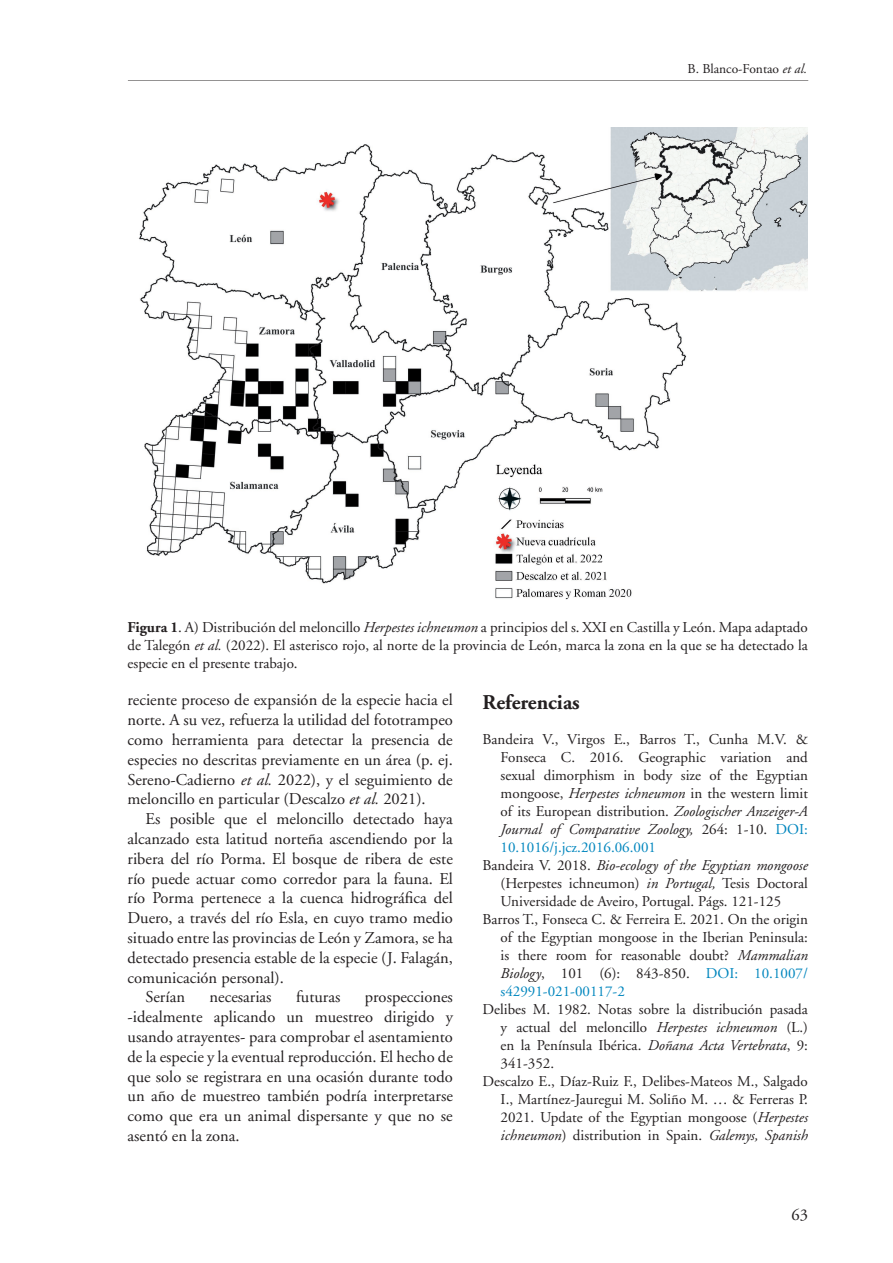
<style>
.page{position:relative;width:893px;height:1263px;background:#fff}
.page>*{position:absolute;margin:0;border:0;box-sizing:border-box;transform-origin:0 0}
.t1{font:700 21px "Adobe Garamond";color:#231f20}
.t2{font:16.5px/19.8px "Adobe Garamond";color:#231f20;text-align:justify}
.t3{font:15px/18px "Adobe Garamond";color:#231f20;text-align:justify}
.t4{font:italic 15px "Adobe Garamond";color:#231f20}
.t5{font:15px "Adobe Garamond";color:#0086be}
.t6{font:13.5px "Adobe Garamond";color:#231f20}
.s1{font-style:italic}
.s2{font-weight:700}
.s3{font-style:normal}
.s4{font-style:normal;color:#0086be}
.s5{color:#0086be}
</style>
<div class="page">
<hr style="left:128px;top:80px;width:680px;height:1px;background:#231f20">
<img style="left:138px;top:128px;width:670px;height:472px">
<p class="t6" style="left:687px;top:62px;width:121px">B. Blanco-Fontao <span class="s1">et al.</span></p>
<p class="t3" style="left:128px;top:618px;width:682px"><span class="s2">Figura 1</span>. A) Distribución del meloncillo <span class="s1">Herpestes ichneumon</span> a principios del s. XXI en Castilla y León. Mapa adaptado de Talegón <span class="s1">et al.</span> (2022). El asterisco rojo, al norte de la provincia de León, marca la zona en la que se ha detectado la especie en el presente trabajo.</p>
<p class="t2" style="left:128px;top:691px;width:327px">reciente proceso de expansión de la especie hacia el norte. A su vez, refuerza la utilidad del fototrampeo como herramienta para detectar la presencia de especies no descritas previamente en un área (p. ej.<br>Sereno-Cadierno <span class="s1">et al.</span> 2022), y el seguimiento de meloncillo en particular (Descalzo <span class="s1">et al.</span> 2021).</p>
<p class="t2" style="left:146px;top:809px;width:309px">Es posible que el meloncillo detectado haya</p>
<p class="t2" style="left:128px;top:829px;width:327px">alcanzado esta latitud norteña ascendiendo por la</p>
<p class="t2" style="left:128px;top:849px;width:327px">ribera del río Porma. El bosque de ribera de este</p>
<p class="t2" style="left:128px;top:869px;width:327px">río puede actuar como corredor para la fauna. El</p>
<p class="t2" style="left:128px;top:889px;width:327px">río Porma pertenece a la cuenca hidrográfica del</p>
<p class="t2" style="left:128px;top:908px;width:327px">Duero, a través del río Esla, en cuyo tramo medio</p>
<p class="t2" style="left:128px;top:928px;width:327px">situado entre las provincias de León y Zamora, se ha</p>
<p class="t2" style="left:128px;top:948px;width:327px">detectado presencia estable de la especie (J. Falagán,</p>
<p class="t2" style="left:128px;top:968px;width:158px">comunicación personal).</p>
<p class="t2" style="left:146px;top:988px;width:41px">Serían</p>
<p class="t2" style="left:210px;top:988px;width:64px">necesarias</p>
<p class="t2" style="left:296px;top:988px;width:46px">futuras</p>
<p class="t2" style="left:128px;top:988px;width:327px;text-indent:237px">prospecciones -idealmente aplicando un muestreo dirigido y usando atrayentes- para comprobar el asentamiento de la especie y la eventual reproducción. El hecho de que solo se registrara en una ocasión durante todo un año de muestreo también podría interpretarse como que era un animal dispersante y que no se asentó en la zona.</p>
<h1 class="t1" style="left:483px;top:690px;width:99px">Referencias</h1>
<p class="t3" style="left:483px;top:730px;width:327px">Bandeira V., Virgos E., Barros T., Cunha M.V. &amp;</p>
<p class="t3" style="left:501px;top:748px;width:309px">Fonseca C. 2016. Geographic variation and</p>
<p class="t3" style="left:501px;top:766px;width:309px">sexual dimorphism in body size of the Egyptian</p>
<p class="t3" style="left:501px;top:784px;width:309px">mongoose, <span class="s1">Herpestes ichneumon</span> in the western limit</p>
<p class="t3" style="left:501px;top:802px;width:309px">of its European distribution. <span class="s1">Zoologischer Anzeiger-A</span></p>
<p class="t4" style="left:501px;top:821px;width:309px">Journal of Comparative Zoology, <span class="s3">264: 1-10.</span> <span class="s4">DOI:</span></p>
<p class="t5" style="left:501px;top:839px;width:157px">10.1016/j.jcz.2016.06.001</p>
<p class="t4" style="left:483px;top:857px;width:327px"><span class="s3">Bandeira V. 2018.</span> Bio-ecology of the Egyptian mongoose</p>
<p class="t3" style="left:501px;top:874px;width:309px">(Herpestes ichneumon) <span class="s1">in Portugal,</span> Tesis Doctoral</p>
<p class="t3" style="left:501px;top:892px;width:282px">Universidade de Aveiro, Portugal. Págs. 121-125</p>
<p class="t3" style="left:483px;top:910px;width:327px">Barros T., Fonseca C. &amp; Ferreira E. 2021. On the origin</p>
<p class="t3" style="left:501px;top:928px;width:309px">of the Egyptian mongoose in the Iberian Peninsula:</p>
<p class="t3" style="left:501px;top:946px;width:309px">is there room for reasonable doubt? <span class="s1">Mammalian</span></p>
<p class="t3" style="left:501px;top:964px;width:309px"><span class="s1">Biology</span>, 101 (6): 843-850. <span class="s5">DOI: 10.1007/</span></p>
<p class="t5" style="left:501px;top:983px;width:126px">s42991-021-00117-2</p>
<p class="t3" style="left:483px;top:1000px;width:327px">Delibes M. 1982. Notas sobre la distribución pasada</p>
<p class="t3" style="left:501px;top:1018px;width:309px">y actual del meloncillo <span class="s1">Herpestes ichneumon</span> (L.)</p>
<p class="t3" style="left:501px;top:1036px;width:309px">en la Península Ibérica. <span class="s1">Doñana Acta Vertebrata</span>, 9:</p>
<p class="t3" style="left:501px;top:1054px;width:55px">341-352.</p>
<p class="t3" style="left:483px;top:1072px;width:327px">Descalzo E., Díaz-Ruiz F., Delibes-Mateos M., Salgado</p>
<p class="t3" style="left:501px;top:1090px;width:309px">I., Martínez-Jauregui M. Soliño M. … &amp; Ferreras P.</p>
<p class="t3" style="left:501px;top:1108px;width:309px">2021. Update of the Egyptian mongoose (<span class="s1">Herpestes</span></p>
<p class="t4" style="left:501px;top:1127px;width:309px">ichneumon<span class="s3">) distribution in Spain.</span> Galemys, Spanish</p>
<p class="t2" style="left:791px;top:1206px;width:18px">63</p>
</div>
